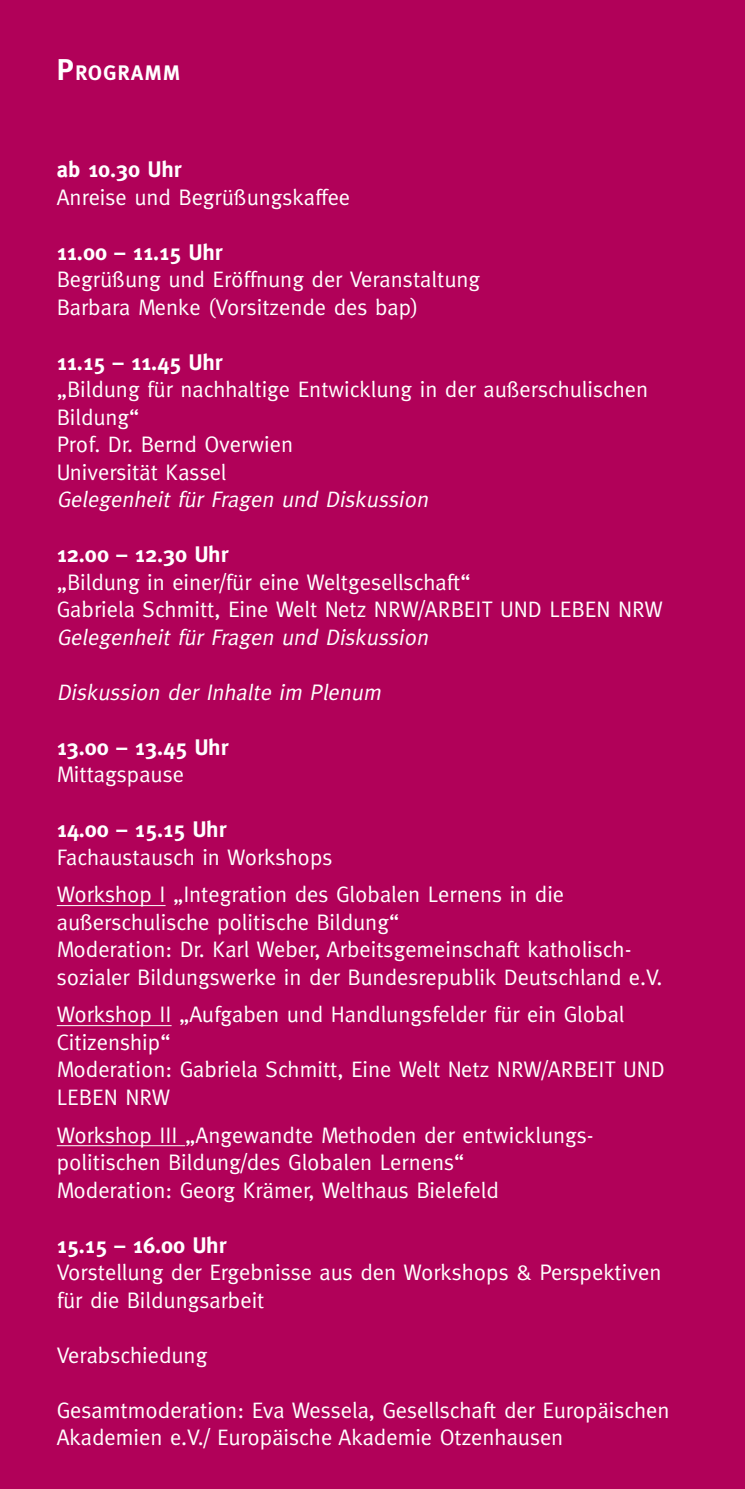
<style>
.page{position:relative;width:745px;height:1489px;background:#fff}
.page>*{position:absolute;margin:0;border:0;box-sizing:border-box;transform-origin:0 0}
.t1{font:22.5px/27.5px "Meta";color:#fff}
.t2{font:700 22.5px "Meta";color:#fff}
.t3{font:italic 22.5px "Meta";color:#fff}
.t4{font:700 21px "Meta";letter-spacing:.07em;color:#fff}
.s1{font-size:30px}
</style>
<div class="page">
<div style="left:0;top:0;width:744px;height:1488px;background:#b10159"></div>
<hr style="left:57px;top:905px;width:108px;height:1px;background:#fff">
<hr style="left:57px;top:1025px;width:114px;height:1px;background:#fff">
<hr style="left:57px;top:1145px;width:128px;height:1px;background:#fff">
<p class="t4" style="left:57px;top:61px;width:125px"><span class="s1">P</span>ROGRAMM</p>
<p class="t2" style="left:57px;top:156px;width:126px">ab 10.30 Uhr</p>
<p class="t1" style="left:57px;top:183px;width:295px">Anreise und Begrüßungskaffee</p>
<p class="t2" style="left:57px;top:239px;width:167px">11.00 – 11.15 Uhr</p>
<p class="t1" style="left:57px;top:265px;width:424px">Begrüßung und Eröffnung der Veranstaltung<br>Barbara Menke (Vorsitzende des bap)</p>
<p class="t2" style="left:57px;top:349px;width:167px">11.15 – 11.45 Uhr</p>
<p class="t1" style="left:57px;top:375px;width:592px">„Bildung für nachhaltige Entwicklung in der außerschulischen<br>Bildung“<br>Prof. Dr. Bernd Overwien<br>Universität Kassel</p>
<p class="t3" style="left:57px;top:486px;width:377px">Gelegenheit für Fragen und Diskussion</p>
<p class="t2" style="left:57px;top:541px;width:173px">12.00 – 12.30 Uhr</p>
<p class="t1" style="left:57px;top:568px;width:607px">„Bildung in einer/für eine Weltgesellschaft“<br>Gabriela Schmitt, Eine Welt Netz NRW/ARBEIT UND LEBEN NRW</p>
<p class="t3" style="left:57px;top:624px;width:377px">Gelegenheit für Fragen und Diskussion</p>
<p class="t3" style="left:57px;top:679px;width:330px">Diskussion der Inhalte im Plenum</p>
<p class="t2" style="left:57px;top:734px;width:173px">13.00 – 13.45 Uhr</p>
<p class="t1" style="left:57px;top:760px;width:129px">Mittagspause</p>
<p class="t2" style="left:57px;top:816px;width:171px">14.00 – 15.15 Uhr</p>
<p class="t1" style="left:57px;top:838px;width:508px;line-height:37.5px">Fachaustausch in Workshops<br>Workshop I „Integration des Globalen Lernens in die</p>
<p class="t1" style="left:57px;top:908px;width:607px">außerschulische politische Bildung“<br>Moderation: Dr. Karl Weber, Arbeitsgemeinschaft katholisch&shy;sozialer Bildungswerke in der Bundesrepublik Deutschland e.V.</p>
<p class="t1" style="left:57px;top:1000px;width:609px">Workshop II „Aufgaben und Handlungsfelder für ein Global Citizenship“<br>Moderation: Gabriela Schmitt, Eine Welt Netz NRW/ARBEIT UND LEBEN NRW</p>
<p class="t1" style="left:57px;top:1120px;width:538px">Workshop III „Angewandte Methoden der entwicklungs&shy;politischen Bildung/des Globalen Lernens“<br>Moderation: Georg Krämer, Welthaus Bielefeld</p>
<p class="t2" style="left:57px;top:1231px;width:171px">15.15 – 16.00 Uhr</p>
<p class="t1" style="left:57px;top:1258px;width:606px">Vorstellung der Ergebnisse aus den Workshops &amp; Perspektiven für die Bildungsarbeit</p>
<p class="t1" style="left:57px;top:1340px;width:152px">Verabschiedung</p>
<p class="t1" style="left:57px;top:1395px;width:614px">Gesamtmoderation: Eva Wessela, Gesellschaft der Europäischen<br>Akademien e.V./ Europäische Akademie Otzenhausen</p>
</div>
